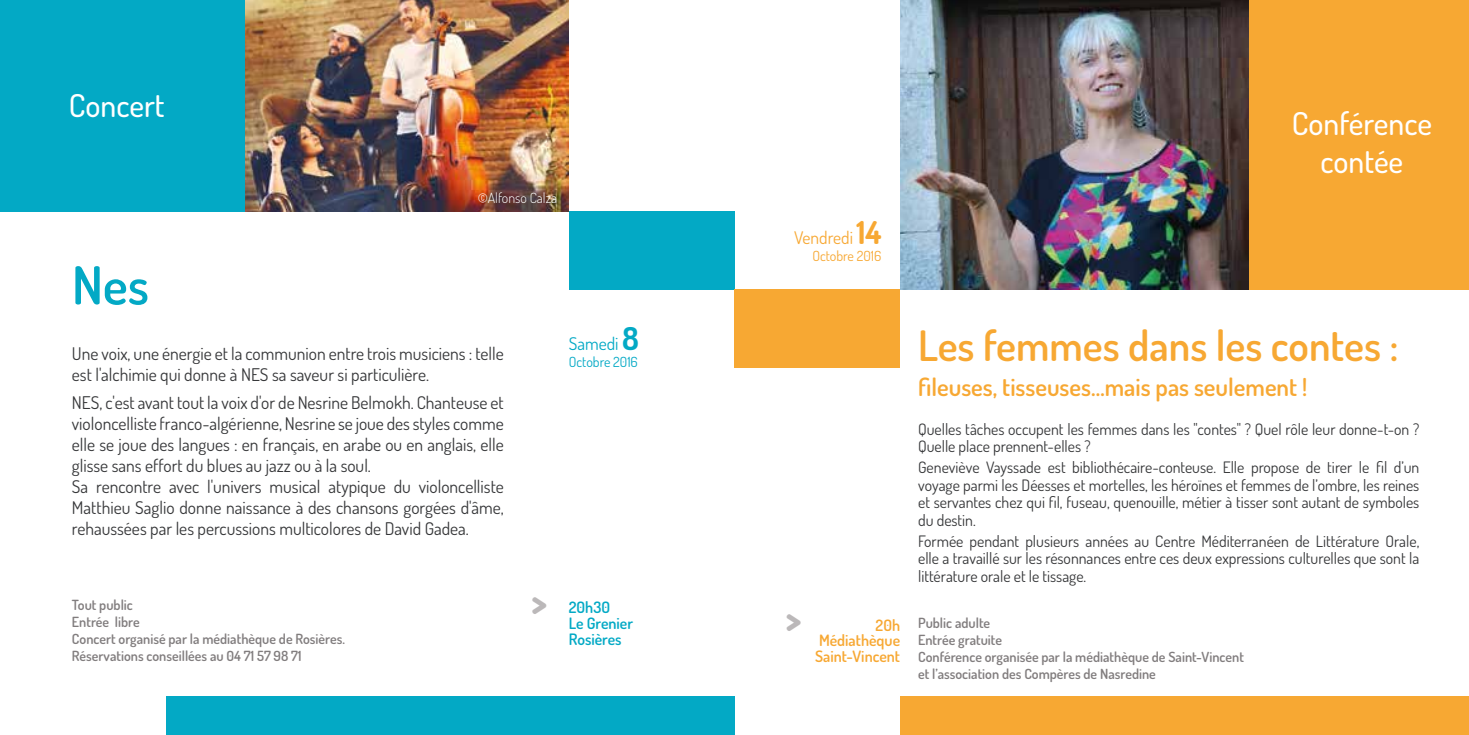
<style>
.page{position:relative;width:1469px;height:735px;background:#fff}
.page>*{position:absolute;margin:0;border:0;box-sizing:border-box;transform-origin:0 0}
.t1{font:600 52.5px "Dosis";color:#03a9c5}
.t2{font:600 42px "Dosis";color:#f7a833}
.t3{font:800 37.45px "Dosis";color:#bbb8b9}
.t4{font:500 31.5px/37.8px "Dosis";color:#fff;text-align:center}
.t5{font:600 24.5px "Dosis";color:#f7a833}
.t6{font:17.5px/21px "Dosis";color:#363739}
.t7{font:17.5px "Dosis";color:#f7a833}
.t8{font:17.5px "Dosis";color:#03a9c5}
.t9{font:15.75px/17.5px "Dosis";color:#363739;text-align:justify}
.t10{font:600 15.75px/15.8px "Dosis";color:#f7a833;text-align:justify}
.t11{font:600 15.75px/15.8px "Dosis";color:#03a9c5}
.t12{font:600 14px/16.8px "Dosis";color:#817d7e}
.t13{font:300 14px "Dosis";color:#fff}
.t14{font:14px "Dosis";color:#03a9c5}
.t15{font:14px "Dosis";color:#f7a833}
.s1{font-weight:700;font-size:31.5px}
</style>
<div class="page">
<div style="left:0;top:0;width:464px;height:211px;background:#03a9c5"></div>
<div style="left:166px;top:696px;width:568px;height:38px;background:#03a9c5"></div>
<div style="left:569px;top:211px;width:165px;height:78px;background:#03a9c5"></div>
<img style="left:246px;top:0;width:323px;height:211px">
<div style="left:900px;top:0;width:568px;height:289px;background:#f7a833"></div>
<div style="left:900px;top:696px;width:568px;height:38px;background:#f7a833"></div>
<div style="left:734px;top:289px;width:166px;height:78px;background:#f7a833"></div>
<img style="left:900px;top:0;width:348px;height:289px">
<h3 class="t4" style="left:69px;top:85px;width:97px">Concert</h3>
<p class="t13" style="left:477px;top:188px;width:81px">©Alfonso Calza</p>
<h1 class="t1" style="left:72px;top:251px;width:78px">Nes</h1>
<p class="t6" style="left:72px;top:342px;width:433px">Une voix, une énergie et la communion entre trois musiciens : telle est l'alchimie qui donne à NES sa saveur si particulière.</p>
<p class="t6" style="left:72px;top:391px;width:433px">NES, c'est avant tout la voix d'or de Nesrine Belmokh. Chanteuse et violoncelliste franco-algérienne, Nesrine se joue des styles comme elle se joue des langues : en français, en arabe ou en anglais, elle glisse sans effort du blues au jazz ou à la soul.<br>Sa rencontre avec l'univers musical atypique du violoncelliste Matthieu Saglio donne naissance à des chansons gorgées d'âme, rehaussées par les percussions multicolores de David Gadea.</p>
<p class="t12" style="left:72px;top:596px;width:274px">Tout public<br>Entrée libre<br>Concert organisé par la médiathèque de Rosières.<br>Réservations conseillées au 04 71 57 98 71</p>
<p class="t8" style="left:569px;top:332px;width:72px">Samedi <span class="s1">8</span></p>
<p class="t14" style="left:569px;top:352px;width:71px">Octobre 2016</p>
<h3 class="t3" style="left:531px;top:578px;width:17px">&gt;</h3>
<p class="t11" style="left:569px;top:599px;width:66px">20h30<br>Le Grenier<br>Rosières</p>
<p class="t7" style="left:794px;top:226px;width:89px">Vendredi <span class="s1">14</span></p>
<p class="t15" style="left:812px;top:246px;width:71px">Octobre 2016</p>
<h3 class="t4" style="left:1291px;top:104px;width:142px">Conférence contée</h3>
<h3 class="t3" style="left:785px;top:594px;width:17px">&gt;</h3>
<p class="t10" style="left:815px;top:616px;width:86px;text-indent:60px">20h Médiathèque Saint-Vincent</p>
<h2 class="t2" style="left:918px;top:318px;width:482px">Les femmes dans les contes :</h2>
<h3 class="t5" style="left:918px;top:370px;width:391px">fileuses, tisseuses…mais pas seulement !</h3>
<p class="t9" style="left:918px;top:419px;width:503px">Quelles tâches occupent les femmes dans les "contes" ? Quel rôle leur donne-t-on ?<br>Quelle place prennent-elles ?</p>
<p class="t9" style="left:918px;top:458px;width:503px">Geneviève Vayssade est bibliothécaire-conteuse. Elle propose de tirer le fil d’un voyage parmi les Déesses et mortelles, les héroïnes et femmes de l’ombre, les reines et servantes chez qui fil, fuseau, quenouille, métier à tisser sont autant de symboles du destin.</p>
<p class="t9" style="left:918px;top:531px;width:503px">Formée pendant plusieurs années au Centre Méditerranéen de Littérature Orale, elle a travaillé sur les résonnances entre ces deux expressions culturelles que sont la littérature orale et le tissage.</p>
<p class="t12" style="left:918px;top:614px;width:327px">Public adulte<br>Entrée gratuite<br>Conférence organisée par la médiathèque de Saint-Vincent et l’association des Compères de Nasredine</p>
</div>
